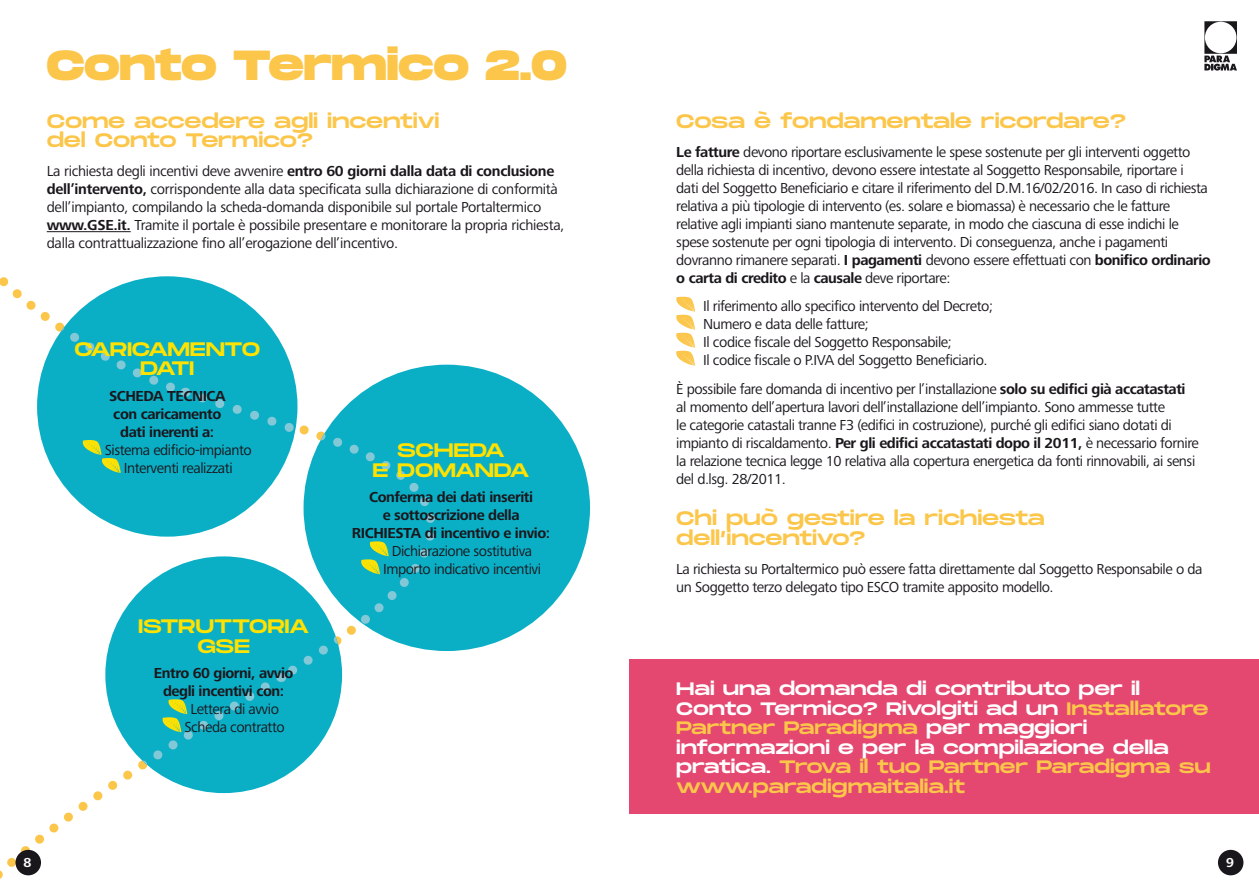
<style>
.page{position:relative;width:1259px;height:893px;background:#fff}
.page>*{position:absolute;margin:0;border:0;box-sizing:border-box;transform-origin:0 0}
.Titoli1{font:800 42px "Monument Extended";color:#fbc64a}
.Titoli2{font:19.5px/19.5px "Monument Extended";letter-spacing:-.01em;color:#fbc64a}
.Titoli2-2{font:19.5px/19.5px "Monument Extended";letter-spacing:-.015em;color:#ffe200;text-align:center}
.Titoli2-3{font:19.5px/19.5px "Monument Extended";letter-spacing:-.035em;color:#ffe200;text-align:center}
.t1{font:18px/19.5px "Monument Extended";letter-spacing:-.01em;color:#fff}
.Testo{font:15px/18px "Frutiger Next LTW1 G";letter-spacing:-.03em;color:#1a171c}
.Testo-2{font:700 15px "Frutiger Next LTW1 G";letter-spacing:-.03em;color:#1a171c}
.t2{font:700 13.5px "Frutiger Next LTW1 G";color:#fff}
.s1{font-weight:700}
.s2{color:#fbc64a}
</style>
<div class="page">
<svg style="left:0;top:791px;width:228px;height:88px"></svg>
<div style="left:303px;top:365px;width:287px;height:286px;background:#0aafc6;border-radius:50%"></div>
<svg style="left:303px;top:386px;width:277px;height:265px"></svg>
<svg style="left:676px;top:297px;width:19px;height:69px"></svg>
<svg style="left:0;top:231px;width:297px;height:306px"></svg>
<svg style="left:361px;top:541px;width:28px;height:33px"></svg>
<svg style="left:105px;top:556px;width:237px;height:237px"></svg>
<div style="left:629px;top:660px;width:630px;height:154px;background:#e44770"></div>
<div style="left:1218px;top:850px;width:25px;height:25px;background:#1a171c;border-radius:50%"></div>
<div style="left:16px;top:850px;width:25px;height:25px;background:#1a171c;border-radius:50%"></div>
<svg style="left:1204px;top:21px;width:33px;height:50px"></svg>
<p class="Titoli1" style="left:47px;top:35px;width:521px">Conto Termico 2.0</p>
<p class="Titoli2" style="left:47px;top:111px;width:394px">Come accedere agli incentivi</p>
<p class="Titoli2" style="left:47px;top:130px;width:268px">del Conto Termico?</p>
<p class="Testo" style="left:47px;top:163px;width:519px">La richiesta degli incentivi deve avvenire <span class="s1">entro 60 giorni dalla data di conclusione dell’intervento,</span> corrispondente alla data specificata sulla dichiarazione di conformità dell’impianto, compilando la scheda-domanda disponibile sul portale Portaltermico <span class="s1">www.GSE.it.</span> Tramite il portale è possibile presentare e monitorare la propria richiesta, dalla contrattualizzazione fino all’erogazione dell’incentivo.</p>
<p class="Titoli2-3" style="left:74px;top:339px;width:187px">CARICAMENTO<br>DATI</p>
<p class="Testo-2" style="left:109px;top:387px;width:118px">SCHEDA TECNICA</p>
<p class="Testo-2" style="left:113px;top:405px;width:109px">con caricamento</p>
<p class="Testo-2" style="left:120px;top:423px;width:96px">dati inerenti a:</p>
<p class="Testo" style="left:105px;top:441px;width:149px">Sistema edificio-impianto</p>
<p class="Testo" style="left:124px;top:459px;width:110px">Interventi realizzati</p>
<p class="Titoli2-2" style="left:138px;top:616px;width:172px">ISTRUTTORIA<br>GSE</p>
<p class="Testo-2" style="left:154px;top:664px;width:141px">Entro 60 giorni, avvio</p>
<p class="Testo-2" style="left:163px;top:682px;width:123px">degli incentivi con:</p>
<p class="Testo" style="left:190px;top:700px;width:90px">Lettera di avvio</p>
<p class="Testo" style="left:184px;top:718px;width:102px">Scheda contratto</p>
<p class="Titoli2-2" style="left:397px;top:440px;width:109px">SCHEDA</p>
<p class="Titoli2-2" style="left:372px;top:460px;width:159px">E DOMANDA</p>
<p class="Testo-2" style="left:369px;top:489px;width:165px">Conferma dei dati inseriti</p>
<p class="Testo-2" style="left:383px;top:507px;width:138px">e sottoscrizione della</p>
<p class="Testo-2" style="left:352px;top:525px;width:200px">RICHIESTA di incentivo e invio:</p>
<p class="Testo" style="left:392px;top:543px;width:142px">Dichiarazione sostitutiva</p>
<p class="Testo" style="left:383px;top:561px;width:159px">Importo indicativo incentivi</p>
<p class="Titoli2" style="left:676px;top:111px;width:451px">Cosa è fondamentale ricordare?</p>
<p class="Testo" style="left:676px;top:143px;width:536px"><span class="s1">Le fatture</span> devono riportare esclusivamente le spese sostenute per gli interventi oggetto della richiesta di incentivo, devono essere intestate al Soggetto Responsabile, riportare i<br>dati del Soggetto Beneficiario e citare il riferimento del D.M.16/02/2016. In caso di richiesta relativa a più tipologie di intervento (es. solare e biomassa) è necessario che le fatture relative agli impianti siano mantenute separate, in modo che ciascuna di esse indichi le spese sostenute per ogni tipologia di intervento. Di conseguenza, anche i pagamenti dovranno rimanere separati. <span class="s1">I pagamenti</span> devono essere effettuati con <span class="s1">bonifico ordinario o carta di credito</span> e la <span class="s1">causale</span> deve riportare:</p>
<p class="Testo" style="left:703px;top:298px;width:291px">Il riferimento allo specifico intervento del Decreto;</p>
<p class="Testo" style="left:703px;top:316px;width:167px">Numero e data delle fatture;</p>
<p class="Testo" style="left:703px;top:334px;width:250px">Il codice fiscale del Soggetto Responsabile;</p>
<p class="Testo" style="left:703px;top:352px;width:286px">Il codice fiscale o P.IVA del Soggetto Beneficiario.</p>
<p class="Testo" style="left:676px;top:381px;width:524px">È possibile fare domanda di incentivo per l’installazione <span class="s1">solo su edifici già accatastati </span>al momento dell’apertura lavori dell’installazione dell’impianto. Sono ammesse tutte<br>le categorie catastali tranne F3 (edifici in costruzione), purché gli edifici siano dotati di impianto di riscaldamento. <span class="s1">Per gli edifici accatastati dopo il 2011,</span> è necessario fornire la relazione tecnica legge 10 relativa alla copertura energetica da fonti rinnovabili, ai sensi del d.lsg. 28/2011.</p>
<p class="Titoli2" style="left:676px;top:508px;width:370px">Chi può gestire la richiesta dell’incentivo?</p>
<p class="Testo" style="left:676px;top:560px;width:528px">La richiesta su Portaltermico può essere fatta direttamente dal Soggetto Responsabile o da un Soggetto terzo delegato tipo ESCO tramite apposito modello.</p>
<p class="t1" style="left:676px;top:679px;width:536px">Hai una domanda di contributo per il Conto Termico? Rivolgiti ad un <span class="s2">Installatore Partner Paradigma</span> per maggiori informazioni e per la compilazione della pratica. <span class="s2">Trova il tuo Partner Paradigma su www.paradigmaitalia.it</span></p>
<p class="t2" style="left:24px;top:855px;width:9px">8</p>
<p class="t2" style="left:1226px;top:855px;width:9px">9</p>
</div>
